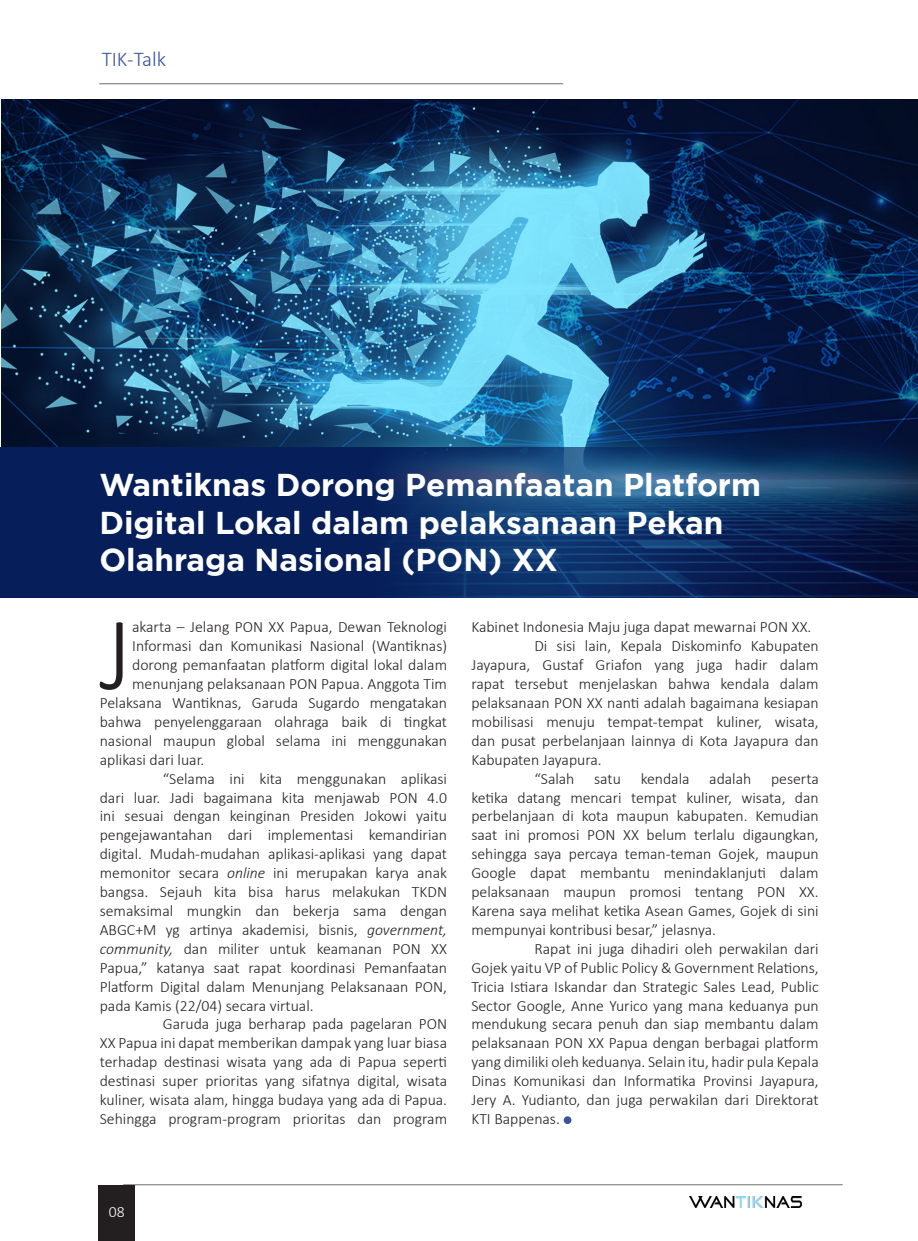
<style>
.page{position:relative;width:918px;height:1241px;background:#fff}
.page>*{position:absolute;margin:0;border:0;box-sizing:border-box;transform-origin:0 0}
.t1{font:300 105px "Calibri";color:#231f20}
.t2{font:700 31.5px/37.8px "Homepage Baukasten";color:#fff}
.t3{font:300 21px "Calibri";color:#3a53a3}
.Paragraph_Style_2{font:300 15.75px/18.9px "Calibri";color:#231f20;text-align:justify}
.t4{font:300 15.75px "Calibri";color:#fff}
.s1{font-style:italic}
</style>
<div class="page">
<img style="left:1px;top:99px;width:917px;height:347px">
<svg style="left:0;top:446px;width:918px;height:151px;background:#0e2c62"></svg>
<hr style="left:99px;top:83px;width:464px;height:1px;background:#6c6d70">
<div style="left:564px;top:1116px;width:7px;height:7px;background:#3a53a3;border-radius:50%"></div>
<hr style="left:123px;top:1184px;width:719px;height:1px;background:#6c6d70">
<div style="left:98px;top:1185px;width:37px;height:55px;background:#231f20"></div>
<img style="left:690px;top:1196px;width:112px;height:11px">
<hr style="left:917px;top:504px;width:1px;height:93px;background:#061e59">
<p class="t3" style="left:102px;top:46px;width:66px">TIK-Talk</p>
<p class="t2" style="left:99px;top:464px;width:663px">Wantiknas Dorong Pemanfaatan Platform<br>Digital Lokal dalam pelaksanaan Pekan<br>Olahraga Nasional (PON) XX</p>
<p class="t1" style="left:99px;top:589px;width:34px">J</p>
<p class="Paragraph_Style_2" style="left:132px;top:617px;width:316px">akarta – Jelang PON XX Papua, Dewan Teknologi</p>
<p class="Paragraph_Style_2" style="left:132px;top:636px;width:316px">Informasi dan Komunikasi Nasional (Wantiknas)</p>
<p class="Paragraph_Style_2" style="left:132px;top:655px;width:316px">dorong pemanfaatan platform digital lokal dalam</p>
<p class="Paragraph_Style_2" style="left:132px;top:674px;width:316px">menunjang pelaksanaan PON Papua. Anggota Tim</p>
<p class="Paragraph_Style_2" style="left:100px;top:693px;width:349px">Pelaksana Wantiknas, Garuda Sugardo mengatakan</p>
<p class="Paragraph_Style_2" style="left:100px;top:712px;width:349px">bahwa penyelenggaraan olahraga baik di tingkat</p>
<p class="Paragraph_Style_2" style="left:100px;top:730px;width:349px">nasional maupun global selama ini menggunakan</p>
<p class="Paragraph_Style_2" style="left:100px;top:749px;width:106px">aplikasi dari luar.</p>
<p class="Paragraph_Style_2" style="left:100px;top:768px;width:349px;text-indent:63px">“Selama ini kita menggunakan aplikasi dari luar. Jadi bagaimana kita menjawab PON 4.0 ini sesuai dengan keinginan Presiden Jokowi yaitu pengejawantahan dari implementasi kemandirian digital. Mudah-mudahan aplikasi-aplikasi yang dapat memonitor secara <span class="s1">online</span> ini merupakan karya anak bangsa. Sejauh kita bisa harus melakukan TKDN semaksimal mungkin dan bekerja sama dengan ABGC+M yg artinya akademisi, bisnis, <span class="s1">government, community,</span> dan militer untuk keamanan PON XX Papua,” katanya saat rapat koordinasi Pemanfaatan Platform Digital dalam Menunjang Pelaksanaan PON, pada Kamis (22/04) secara virtual.</p>
<p class="Paragraph_Style_2" style="left:100px;top:1014px;width:349px;text-indent:63px">Garuda juga berharap pada pagelaran PON XX Papua ini dapat memberikan dampak yang luar biasa terhadap destinasi wisata yang ada di Papua seperti destinasi super prioritas yang sifatnya digital, wisata kuliner, wisata alam, hingga budaya yang ada di Papua.<br>Sehingga program-program prioritas dan program</p>
<p class="Paragraph_Style_2" style="left:471px;top:617px;width:342px">Kabinet Indonesia Maju juga dapat mewarnai PON XX.</p>
<p class="Paragraph_Style_2" style="left:471px;top:636px;width:349px;text-indent:63px">Di sisi lain, Kepala Diskominfo Kabupaten Jayapura, Gustaf Griafon yang juga hadir dalam rapat tersebut menjelaskan bahwa kendala dalam pelaksanaan PON XX nanti adalah bagaimana kesiapan mobilisasi menuju tempat-tempat kuliner, wisata, dan pusat perbelanjaan lainnya di Kota Jayapura dan Kabupaten Jayapura.</p>
<p class="Paragraph_Style_2" style="left:534px;top:768px;width:42px">“Salah</p>
<p class="Paragraph_Style_2" style="left:594px;top:768px;width:28px">satu</p>
<p class="Paragraph_Style_2" style="left:640px;top:768px;width:50px">kendala</p>
<p class="Paragraph_Style_2" style="left:709px;top:768px;width:44px">adalah</p>
<p class="Paragraph_Style_2" style="left:471px;top:768px;width:349px;text-indent:300px">peserta ketika datang mencari tempat kuliner, wisata, dan perbelanjaan di kota maupun kabupaten. Kemudian saat ini promosi PON XX belum terlalu digaungkan, sehingga saya percaya teman-teman Gojek, maupun Google dapat membantu menindaklanjuti dalam pelaksanaan maupun promosi tentang PON XX.<br>Karena saya melihat ketika Asean Games, Gojek di sini mempunyai kontribusi besar,” jelasnya.</p>
<p class="Paragraph_Style_2" style="left:471px;top:938px;width:349px;text-indent:63px">Rapat ini juga dihadiri oleh perwakilan dari Gojek yaitu VP of Public Policy &amp; Government Relations, Tricia Istiara Iskandar dan Strategic Sales Lead, Public Sector Google, Anne Yurico yang mana keduanya pun mendukung secara penuh dan siap membantu dalam pelaksanaan PON XX Papua dengan berbagai platform yang dimiliki oleh keduanya. Selain itu, hadir pula Kepala Dinas Komunikasi dan Informatika Provinsi Jayapura, Jery A. Yudianto, dan juga perwakilan dari Direktorat KTI Bappenas.</p>
<p class="t4" style="left:109px;top:1201px;width:17px">08</p>
</div>
